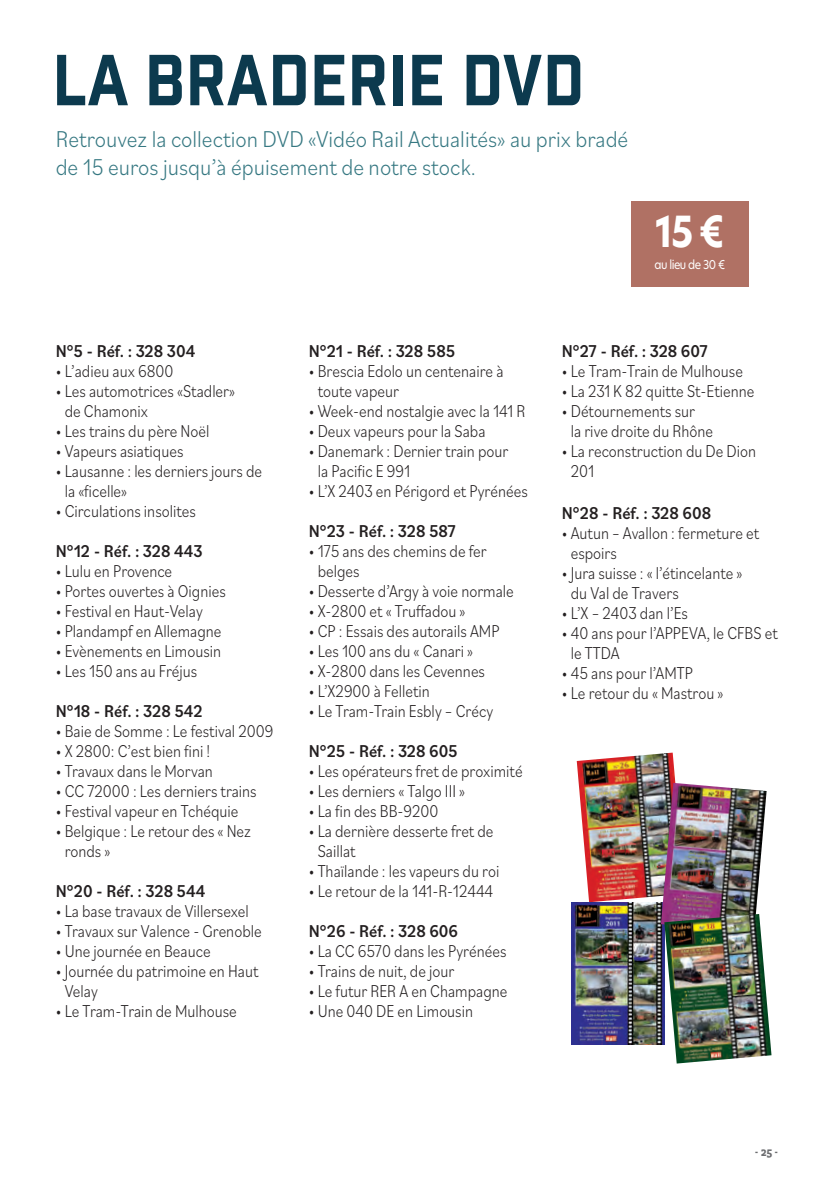
<style>
.page{position:relative;width:838px;height:1191px;background:#fff}
.page>*{position:absolute;margin:0;border:0;box-sizing:border-box;transform-origin:0 0}
.t1{font:70px "Industry Inc Base";color:#0c3a4e;scale:.9 1}
.t2{font:700 42px "Hero New";color:#fff;scale:.9 1}
.t3{font:300 24px/28px "Bilo";color:#367882;scale:.9 1}
.t4{font:300 18px/20px "Bilo";color:#231f20;scale:.85 1}
.t5{font:500 18px "Bilo";color:#231f20;scale:.9 1}
.t6{font:12px "Hero New";letter-spacing:-.05em;color:#fff;scale:.9 1}
.t7{font:700 12px "Vista Slab OTCE";color:#6c6d70}
</style>
<div class="page">
<img style="left:577px;top:752px;width:99px;height:150px">
<img style="left:571px;top:902px;width:93px;height:142px">
<div style="left:631px;top:202px;width:118px;height:85px;background:#b07164"></div>
<img style="left:661px;top:782px;width:105px;height:150px">
<img style="left:664px;top:914px;width:107px;height:149px">
<h1 class="t1" style="left:52px;top:38px;width:593px">LA BRADERIE DVD</h1>
<h3 class="t3" style="left:56px;top:124px;width:638px">Retrouvez la collection DVD «Vidéo Rail Actualités» au prix bradé de 15 euros jusqu’à épuisement de notre stock.</h3>
<h2 class="t2" style="left:655px;top:203px;width:78px">15€</h2>
<p class="t6" style="left:654px;top:256px;width:80px">au lieu de 30 €</p>
<p class="t5" style="left:56px;top:338px;width:157px">N°5 - Réf. : 328 304</p>
<p class="t4" style="left:56px;top:360px;width:140px">• L’adieu aux 6800</p>
<p class="t4" style="left:65px;top:380px;width:202px;text-indent:-9px">• Les automotrices «Stadler» de Chamonix</p>
<p class="t4" style="left:56px;top:420px;width:182px">• Les trains du père Noël</p>
<p class="t4" style="left:56px;top:440px;width:152px">• Vapeurs asiatiques</p>
<p class="t4" style="left:65px;top:460px;width:234px;text-indent:-9px">• Lausanne : les derniers jours de la «ficelle»</p>
<p class="t4" style="left:56px;top:500px;width:166px">• Circulations insolites</p>
<p class="t5" style="left:56px;top:538px;width:165px">N°12 - Réf. : 328 443</p>
<p class="t4" style="left:56px;top:560px;width:139px">• Lulu en Provence</p>
<p class="t4" style="left:56px;top:580px;width:201px">• Portes ouvertes à Oignies</p>
<p class="t4" style="left:56px;top:600px;width:175px">• Festival en Haut-Velay</p>
<p class="t4" style="left:56px;top:620px;width:196px">• Plandampf en Allemagne</p>
<p class="t4" style="left:56px;top:640px;width:196px">• Evènements en Limousin</p>
<p class="t4" style="left:56px;top:660px;width:168px">• Les 150 ans au Fréjus</p>
<p class="t5" style="left:56px;top:698px;width:165px">N°18 - Réf. : 328 542</p>
<p class="t4" style="left:56px;top:720px;width:257px">• Baie de Somme : Le festival 2009</p>
<p class="t4" style="left:56px;top:740px;width:183px">• X 2800: C’est bien fini !</p>
<p class="t4" style="left:56px;top:760px;width:186px">• Travaux dans le Morvan</p>
<p class="t4" style="left:56px;top:780px;width:238px">• CC 72000 : Les derniers trains</p>
<p class="t4" style="left:56px;top:800px;width:217px">• Festival vapeur en Tchéquie</p>
<p class="t4" style="left:65px;top:820px;width:221px;text-indent:-9px">• Belgique : Le retour des « Nez ronds »</p>
<p class="t5" style="left:56px;top:878px;width:168px">N°20 - Réf. : 328 544</p>
<p class="t4" style="left:56px;top:900px;width:229px">• La base travaux de Villersexel</p>
<p class="t4" style="left:56px;top:920px;width:244px">• Travaux sur Valence - Grenoble</p>
<p class="t4" style="left:56px;top:940px;width:184px">• Une journée en Beauce</p>
<p class="t4" style="left:65px;top:960px;width:229px;text-indent:-9px">• Journée du patrimoine en Haut<br>Velay</p>
<p class="t4" style="left:56px;top:1000px;width:215px">• Le Tram-Train de Mulhouse</p>
<p class="t5" style="left:309px;top:338px;width:164px">N°21 - Réf. : 328 585</p>
<p class="t4" style="left:318px;top:360px;width:220px;text-indent:-9px">• Brescia Edolo un centenaire à toute vapeur</p>
<p class="t4" style="left:309px;top:400px;width:256px">• Week-end nostalgie avec la 141 R</p>
<p class="t4" style="left:309px;top:420px;width:209px">• Deux vapeurs pour la Saba</p>
<p class="t4" style="left:318px;top:440px;width:226px;text-indent:-9px">• Danemark : Dernier train pour la Pacific E 991</p>
<p class="t4" style="left:309px;top:480px;width:259px">• L’X 2403 en Périgord et Pyrénées</p>
<p class="t5" style="left:309px;top:518px;width:165px">N°23 - Réf. : 328 587</p>
<p class="t4" style="left:318px;top:540px;width:200px;text-indent:-9px">• 175 ans des chemins de fer belges</p>
<p class="t4" style="left:309px;top:580px;width:243px">• Desserte d’Argy à voie normale</p>
<p class="t4" style="left:309px;top:600px;width:186px">• X-2800 et « Truffadou »</p>
<p class="t4" style="left:309px;top:620px;width:226px">• CP : Essais des autorails AMP</p>
<p class="t4" style="left:309px;top:640px;width:195px">• Les 100 ans du « Canari »</p>
<p class="t4" style="left:309px;top:660px;width:209px">• X-2800 dans les Cevennes</p>
<p class="t4" style="left:309px;top:680px;width:144px">• L’X2900 à Felletin</p>
<p class="t4" style="left:309px;top:700px;width:218px">• Le Tram-Train Esbly – Crécy</p>
<p class="t5" style="left:309px;top:738px;width:167px">N°25 - Réf. : 328 605</p>
<p class="t4" style="left:309px;top:760px;width:253px">• Les opérateurs fret de proximité</p>
<p class="t4" style="left:309px;top:780px;width:185px">• Les derniers « Talgo III »</p>
<p class="t4" style="left:309px;top:800px;width:154px">• La fin des BB-9200</p>
<p class="t4" style="left:318px;top:820px;width:208px;text-indent:-9px">• La dernière desserte fret de<br>Saillat</p>
<p class="t4" style="left:309px;top:860px;width:226px">• Thaïlande : les vapeurs du roi</p>
<p class="t4" style="left:309px;top:880px;width:218px">• Le retour de la 141-R-12444</p>
<p class="t5" style="left:309px;top:918px;width:167px">N°26 - Réf. : 328 606</p>
<p class="t4" style="left:309px;top:940px;width:234px">• La CC 6570 dans les Pyrénées</p>
<p class="t4" style="left:309px;top:960px;width:173px">• Trains de nuit, de jour</p>
<p class="t4" style="left:309px;top:980px;width:235px">• Le futur RER A en Champagne</p>
<p class="t4" style="left:309px;top:1000px;width:195px">• Une 040 DE en Limousin</p>
<p class="t5" style="left:562px;top:338px;width:164px">N°27 - Réf. : 328 607</p>
<p class="t4" style="left:562px;top:360px;width:215px">• Le Tram-Train de Mulhouse</p>
<p class="t4" style="left:562px;top:380px;width:228px">• La 231 K 82 quitte St-Etienne</p>
<p class="t4" style="left:571px;top:400px;width:169px;text-indent:-9px">• Détournements sur<br>la rive droite du Rhône</p>
<p class="t4" style="left:571px;top:440px;width:220px;text-indent:-9px">• La reconstruction du De Dion<br>201</p>
<p class="t5" style="left:562px;top:500px;width:167px">N°28 - Réf. : 328 608</p>
<p class="t4" style="left:571px;top:522px;width:223px;text-indent:-9px">• Autun – Avallon : fermeture et espoirs</p>
<p class="t4" style="left:571px;top:562px;width:204px;text-indent:-9px">• Jura suisse : « l’étincelante » du Val de Travers</p>
<p class="t4" style="left:562px;top:602px;width:150px">• L’X – 2403 dan l’Es</p>
<p class="t4" style="left:571px;top:622px;width:245px;text-indent:-9px">• 40 ans pour l’APPEVA, le CFBS et le TTDA</p>
<p class="t4" style="left:562px;top:662px;width:156px">• 45 ans pour l’AMTP</p>
<p class="t4" style="left:562px;top:682px;width:191px">• Le retour du « Mastrou »</p>
<p class="t7" style="left:755px;top:1144px;width:24px">- 25 -</p>
</div>
